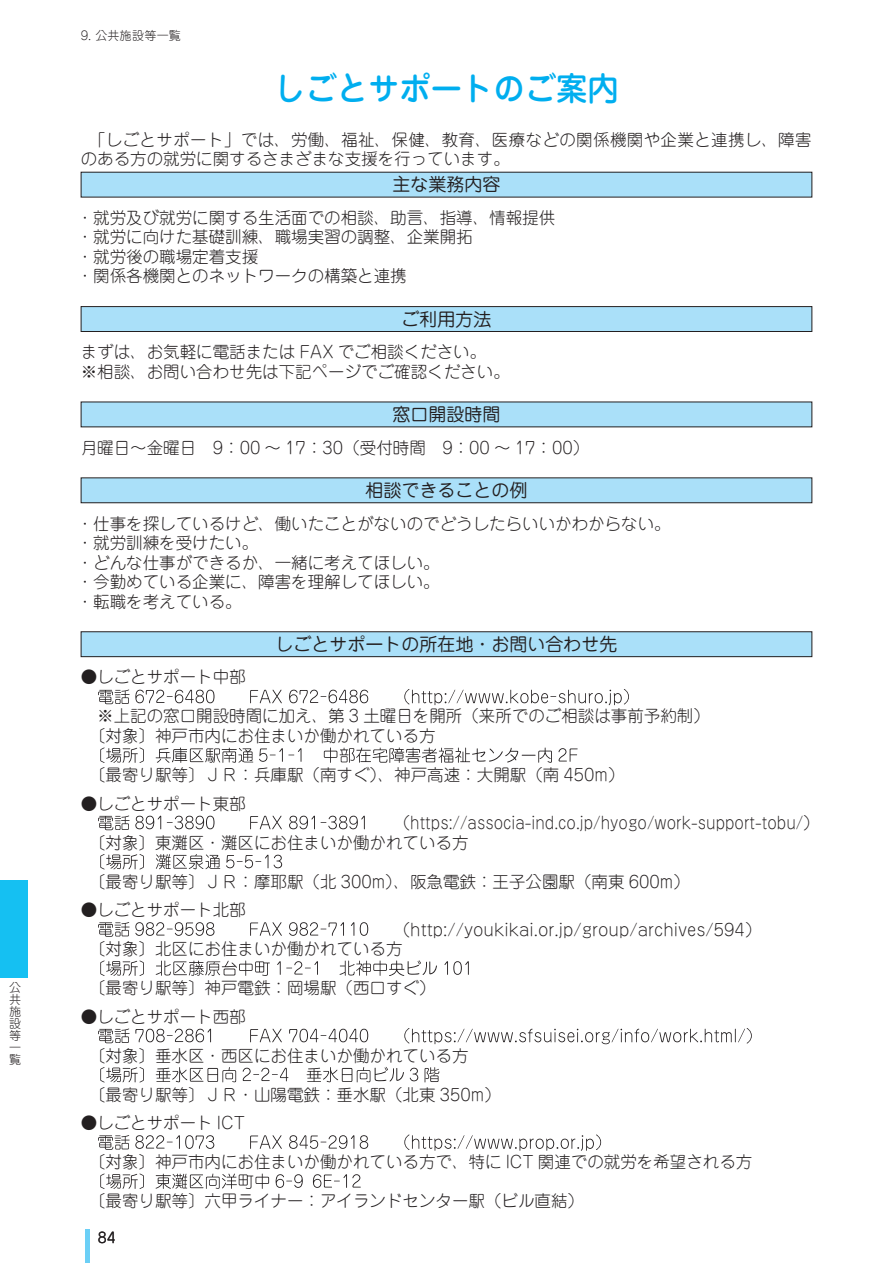
<style>
.page{position:relative;width:893px;height:1263px;background:#fff}
.page>*{position:absolute;margin:0;border:0;box-sizing:border-box;transform-origin:0 0}
.t1{font:500 33px "Jun 34 Pro";color:#00aeef;scale:.95 1}
.t2{font:18px "Jun 201 Pro";color:#231f20}
.t3{font:300 16.5px/19.5px "Jun 101 Pro";color:#231f20}
.t4{font:300 16.5px/19.5px "Jun 101 Pro";letter-spacing:.02em;color:#231f20}
.t5{font:14.25px "Jun 201 Pro";color:#231f20}
.t6{font:300 12px/12px "Jun 101 Pro";letter-spacing:.02em;color:#231f20;text-align:justify}
</style>
<div class="page">
<div style="left:81px;top:172px;width:731px;height:25px;background:#aae0f9"></div>
<div style="left:81px;top:307px;width:731px;height:24px;background:#aae0f9"></div>
<div style="left:81px;top:306px;width:731px;height:26px;border:1px solid #231f20"></div>
<div style="left:81px;top:402px;width:731px;height:25px;background:#aae0f9"></div>
<div style="left:81px;top:478px;width:731px;height:25px;background:#aae0f9"></div>
<div style="left:81px;top:477px;width:731px;height:26px;border:1px solid #231f20"></div>
<div style="left:81px;top:632px;width:731px;height:25px;background:#aae0f9"></div>
<div style="left:81px;top:631px;width:731px;height:26px;border:1px solid #231f20"></div>
<svg style="left:98px;top:689px;width:184px;height:15px"></svg>
<svg style="left:289px;top:689px;width:340px;height:16px"></svg>
<svg style="left:100px;top:747px;width:478px;height:16px"></svg>
<svg style="left:98px;top:815px;width:184px;height:15px"></svg>
<svg style="left:289px;top:816px;width:76px;height:13px"></svg>
<svg style="left:100px;top:854px;width:182px;height:15px"></svg>
<svg style="left:98px;top:922px;width:184px;height:15px"></svg>
<svg style="left:289px;top:922px;width:79px;height:14px"></svg>
<svg style="left:100px;top:960px;width:369px;height:16px"></svg>
<svg style="left:98px;top:1028px;width:184px;height:15px"></svg>
<svg style="left:289px;top:1028px;width:463px;height:16px"></svg>
<svg style="left:100px;top:1067px;width:339px;height:15px"></svg>
<svg style="left:98px;top:1135px;width:184px;height:15px"></svg>
<svg style="left:289px;top:1134px;width:312px;height:17px"></svg>
<svg style="left:100px;top:1173px;width:261px;height:16px"></svg>
<hr style="left:85px;top:1229px;width:4px;height:34px;background:#6bcff6">
<div style="left:0;top:880px;width:28px;height:98px;background:#15c0f2"></div>
<p class="t6" style="left:9px;top:980px;width:13px">公共施設等一覧</p>
<p class="t6" style="left:81px;top:28px;width:102px">9. 公共施設等一覧</p>
<h1 class="t1" style="left:274px;top:63px;width:365px">しごとサポートのご案内</h1>
<p class="t4" style="left:81px;top:128px;width:732px;text-indent:8px">「しごとサポート」では、労働、福祉、保健、教育、医療などの関係機関や企業と連携し、障害のある方の就労に関するさまざまな支援を行っています。</p>
<p class="t2" style="left:392px;top:170px;width:109px">主な業務内容</p>
<p class="t3" style="left:77px;top:206px;width:480px">・就労及び就労に関する生活面での相談、助言、指導、情報提供・就労に向けた基礎訓練、職場実習の調整、企業開拓<br>・就労後の職場定着支援<br>・関係各機関とのネットワークの構築と連携</p>
<p class="t2" style="left:401px;top:305px;width:91px">ご利用方法</p>
<p class="t3" style="left:81px;top:340px;width:431px">まずは、お気軽に電話または FAX でご相談ください。<br>※相談、お問い合わせ先は下記ページでご確認ください。</p>
<p class="t2" style="left:392px;top:400px;width:109px">窓口開設時間</p>
<p class="t3" style="left:81px;top:436px;width:510px">月曜日～金曜日　9：00 ～ 17：30（受付時間　9：00 ～ 17：00）</p>
<p class="t2" style="left:365px;top:476px;width:163px">相談できることの例</p>
<p class="t3" style="left:77px;top:512px;width:595px">・仕事を探しているけど、働いたことがないのでどうしたらいいかわからない。・就労訓練を受けたい。<br>・どんな仕事ができるか、一緒に考えてほしい。<br>・今勤めている企業に、障害を理解してほしい。<br>・転職を考えている。</p>
<p class="t2" style="left:275px;top:630px;width:343px">しごとサポートの所在地・お問い合わせ先</p>
<p class="t3" style="left:81px;top:665px;width:166px">●しごとサポート中部</p>
<p class="t3" style="left:89px;top:704px;width:622px;text-indent:8px">※上記の窓口開設時間に加え、第 3 土曜日を開所（来所でのご相談は事前予約制）〔対象〕神戸市内にお住まいか働かれている方</p>
<p class="t3" style="left:89px;top:763px;width:537px">〔最寄り駅等〕ＪＲ：兵庫駅（南すぐ）、神戸高速：大開駅（南 450m）</p>
<p class="t3" style="left:81px;top:791px;width:166px">●しごとサポート東部</p>
<p class="t3" style="left:89px;top:830px;width:381px">〔対象〕東灘区・灘区にお住まいか働かれている方</p>
<p class="t3" style="left:89px;top:869px;width:602px">〔最寄り駅等〕ＪＲ：摩耶駅（北 300m）、阪急電鉄：王子公園駅（南東 600m）</p>
<p class="t3" style="left:81px;top:898px;width:166px">●しごとサポート北部</p>
<p class="t3" style="left:89px;top:937px;width:315px">〔対象〕北区にお住まいか働かれている方</p>
<p class="t3" style="left:89px;top:976px;width:348px">〔最寄り駅等〕神戸電鉄：岡場駅（西口すぐ）</p>
<p class="t3" style="left:81px;top:1004px;width:166px">●しごとサポート西部</p>
<p class="t3" style="left:89px;top:1043px;width:381px">〔対象〕垂水区・西区にお住まいか働かれている方</p>
<p class="t3" style="left:89px;top:1082px;width:413px">〔最寄り駅等〕ＪＲ・山陽電鉄：垂水駅（北東 350m）</p>
<p class="t3" style="left:81px;top:1111px;width:166px">●しごとサポート ICT</p>
<p class="t3" style="left:89px;top:1150px;width:665px">〔対象〕神戸市内にお住まいか働かれている方で、特に ICT 関連での就労を希望される方</p>
<p class="t3" style="left:89px;top:1189px;width:496px">〔最寄り駅等〕六甲ライナー：アイランドセンター駅（ビル直結）</p>
<p class="t3" style="left:394px;top:811px;width:427px">（https://associa-ind.co.jp/hyogo/work-support-tobu/）</p>
<p class="t3" style="left:394px;top:918px;width:369px">（http://youkikai.or.jp/group/archives/594）</p>
<p class="t5" style="left:98px;top:1226px;width:19px">84</p>
</div>
